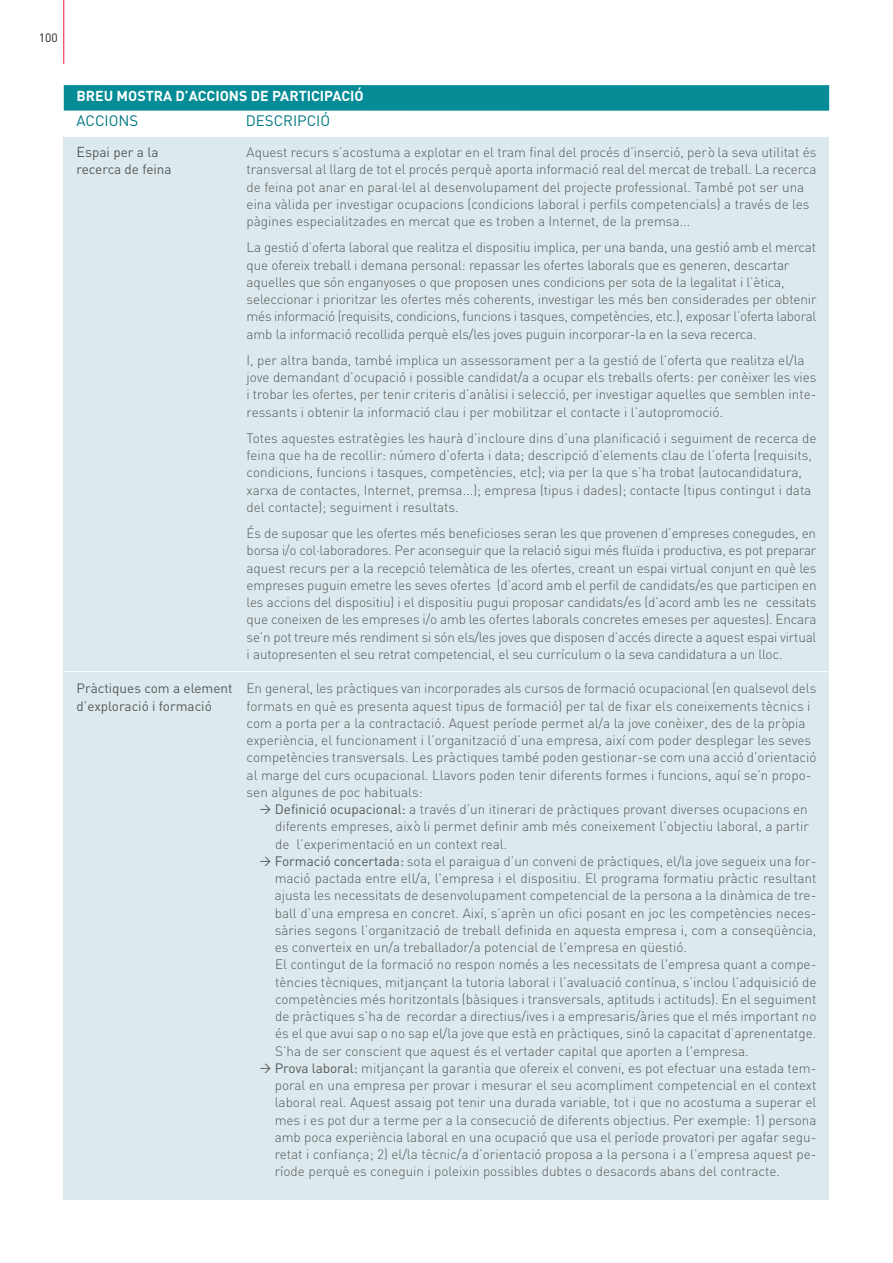
<style>
.page{position:relative;width:893px;height:1263px;background:#fff}
.page>*{position:absolute;margin:0;border:0;box-sizing:border-box;transform-origin:0 0}
.t1{font:15px "DIN";color:#007a83}
.t2{font:700 14.25px "DIN";color:#fff}
.t3{font:300 13.5px/17.2px "DIN";color:#57585a}
.t4{font:13.5px "DIN";color:#57585a}
.t5{font:12px "DIN";color:#231f20}
.s1{font-size:14.25px}
.s2{font-weight:400}
</style>
<div class="page">
<div style="left:64px;top:85px;width:765px;height:26px;background:#058c97"></div>
<div style="left:64px;top:137px;width:765px;height:1062px;background:#dceaed"></div>
<hr style="left:64px;top:0;width:1px;height:64px;background:#e4183e">
<hr style="left:64px;top:671px;width:765px;height:1px;background:#fff">
<p class="t5" style="left:39px;top:33px;width:20px">100</p>
<p class="t2" style="left:77px;top:91px;width:289px">BREU MOSTRA D’ACCIONS DE PARTICIPACIÓ</p>
<p class="t1" style="left:77px;top:116px;width:63px">ACCIONS</p>
<p class="t1" style="left:246px;top:116px;width:86px">DESCRIPCIÓ</p>
<p class="t4" style="left:77px;top:147px;width:83px"><span class="s1">Es</span>pai per a la</p>
<p class="t3" style="left:247px;top:145px;width:571px">Aquest recurs s’acostuma a explotar en el tram final del procés d’inserció, però la seva utilitat és</p>
<p class="t4" style="left:77px;top:165px;width:97px">recerca de feina</p>
<p class="t3" style="left:247px;top:162px;width:571px">transversal al llarg de tot el procés perquè aporta informació real del mercat de treball. La recerca de feina pot anar en paral·lel al desenvolupament del projecte professional. També pot ser una eina vàlida per investigar ocupacions (condicions laboral i perfils competencials) a través de les pàgines especialitzades en mercat que es troben a Internet, de la premsa...</p>
<p class="t3" style="left:247px;top:240px;width:571px">La gestió d’oferta laboral que realitza el dispositiu implica, per una banda, una gestió amb el mercat que ofereix treball i demana personal: repassar les ofertes laborals que es generen, descartar aquelles que són enganyoses o que proposen unes condicions per sota de la legalitat i l’ètica, seleccionar i prioritzar les ofertes més coherents, investigar les més ben considerades per obtenir més informació (requisits, condicions, funcions i tasques, competències, etc.), exposar l’oferta laboral amb la informació recollida perquè els/les joves puguin incorporar-la en la seva recerca.</p>
<p class="t3" style="left:247px;top:353px;width:571px">I, per altra banda, també implica un assessorament per a la gestió de l’oferta que realitza el/la jove demandant d’ocupació i possible candidat/a a ocupar els treballs oferts: per conèixer les vies i trobar les ofertes, per tenir criteris d’anàlisi i selecció, per investigar aquelles que semblen inte&shy;ressants i obtenir la informació clau i per mobilitzar el contacte i l’autopromoció.</p>
<p class="t3" style="left:247px;top:431px;width:571px">Totes aquestes estratègies les haurà d’incloure dins d’una planificació i seguiment de recerca de feina que ha de recollir: número d’oferta i data; descripció d’elements clau de l’oferta (requisits, condicions, funcions i tasques, competències, etc); via per la que s’ha trobat (autocandidatura, xarxa de contactes, Internet, premsa...); empresa (tipus i dades); contacte (tipus contingut i data del contacte); seguiment i resultats.</p>
<p class="t3" style="left:247px;top:526px;width:571px;text-align:justify">És de suposar que les ofertes més beneficioses seran les que provenen d’empreses conegudes, en borsa i/o col·laboradores. Per aconseguir que la relació sigui més fluïda i productiva, es pot preparar aquest recurs per a la recepció telemàtica de les ofertes, creant un espai virtual conjunt en què les empreses puguin emetre les seves ofertes (d’acord amb el perfil de candidats/es que participen en les accions del dispositiu) i el dispositiu pugui proposar candidats/es (d’acord amb les ne cessitats que coneixen de les empreses i/o amb les ofertes laborals concretes emeses per aquestes). Encara se’n pot treure més rendiment si són els/les joves que disposen d’accés directe a aquest espai virtual i autopresenten el seu retrat competencial, el seu currículum o la seva candidatura a un lloc.</p>
<p class="t3" style="left:77px;top:682px;width:741px"><span class="s2">Pràctiques com a element</span> En general, les pràctiques van incorporades als cursos de formació ocupacional (en qualsevol dels <span class="s2">d’exploració i formació</span></p>
<p class="t3" style="left:247px;top:699px;width:571px">formats en què es presenta aquest tipus de formació) per tal de fixar els coneixements tècnics i com a porta per a la contractació. Aquest període permet al/a la jove conèixer, des de la pròpia experiència, el funcionament i l’organització d’una empresa, així com poder desplegar les seves competències transversals. Les pràctiques també poden gestionar-se com una acció d’orientació al marge del curs ocupacional. Llavors poden tenir diferents formes i funcions, aquí se’n propo&shy;sen algunes de poc habituals:</p>
<p class="t3" style="left:275px;top:802px;width:543px"><span class="s2">Definició ocupacional:</span> a través d’un itinerari de pràctiques provant diverses ocupacions en diferents empreses, això li permet definir amb més coneixement l’objectiu laboral, a partir de l’experimentació en un context real.<br><span class="s2">Formació concertada:</span> sota el paraigua d’un conveni de pràctiques, el/la jove segueix una for&shy;mació pactada entre ell/a, l'empresa i el dispositiu. El programa formatiu pràctic resultant ajusta les necessitats de desenvolupament competencial de la persona a la dinàmica de tre&shy;ball d’una empresa en concret. Així, s’aprèn un ofici posant en joc les competències neces&shy;sàries segons l’organització de treball definida en aquesta empresa i, com a conseqüència, es converteix en un/a treballador/a potencial de l'empresa en qüestió.<br>El contingut de la formació no respon només a les necessitats de l'empresa quant a compe&shy;tències tècniques, mitjançant la tutoria laboral i l’avaluació contínua, s’inclou l’adquisició de competències més horitzontals (bàsiques i transversals, aptituds i actituds). En el seguiment de pràctiques s’ha de recordar a directius/ives i a empresaris/àries que el més important no és el que avui sap o no sap el/la jove que està en pràctiques, sinó la capacitat d’aprenentatge.<br>S’ha de ser conscient que aquest és el vertader capital que aporten a l'empresa.<br><span class="s2">Prova laboral:</span> mitjançant la garantia que ofereix el conveni, es pot efectuar una estada tem&shy;poral en una empresa per provar i mesurar el seu acompliment competencial en el context laboral real. Aquest assaig pot tenir una durada variable, tot i que no acostuma a superar el mes i es pot dur a terme per a la consecució de diferents objectius. Per exemple: 1) persona amb poca experiència laboral en una ocupació que usa el període provatori per agafar segu&shy;retat i confiança; 2) el/la tècnic/a d’orientació proposa a la persona i a l’empresa aquest pe&shy;ríode perquè es coneguin i poleixin possibles dubtes o desacords abans del contracte.</p>
</div>
